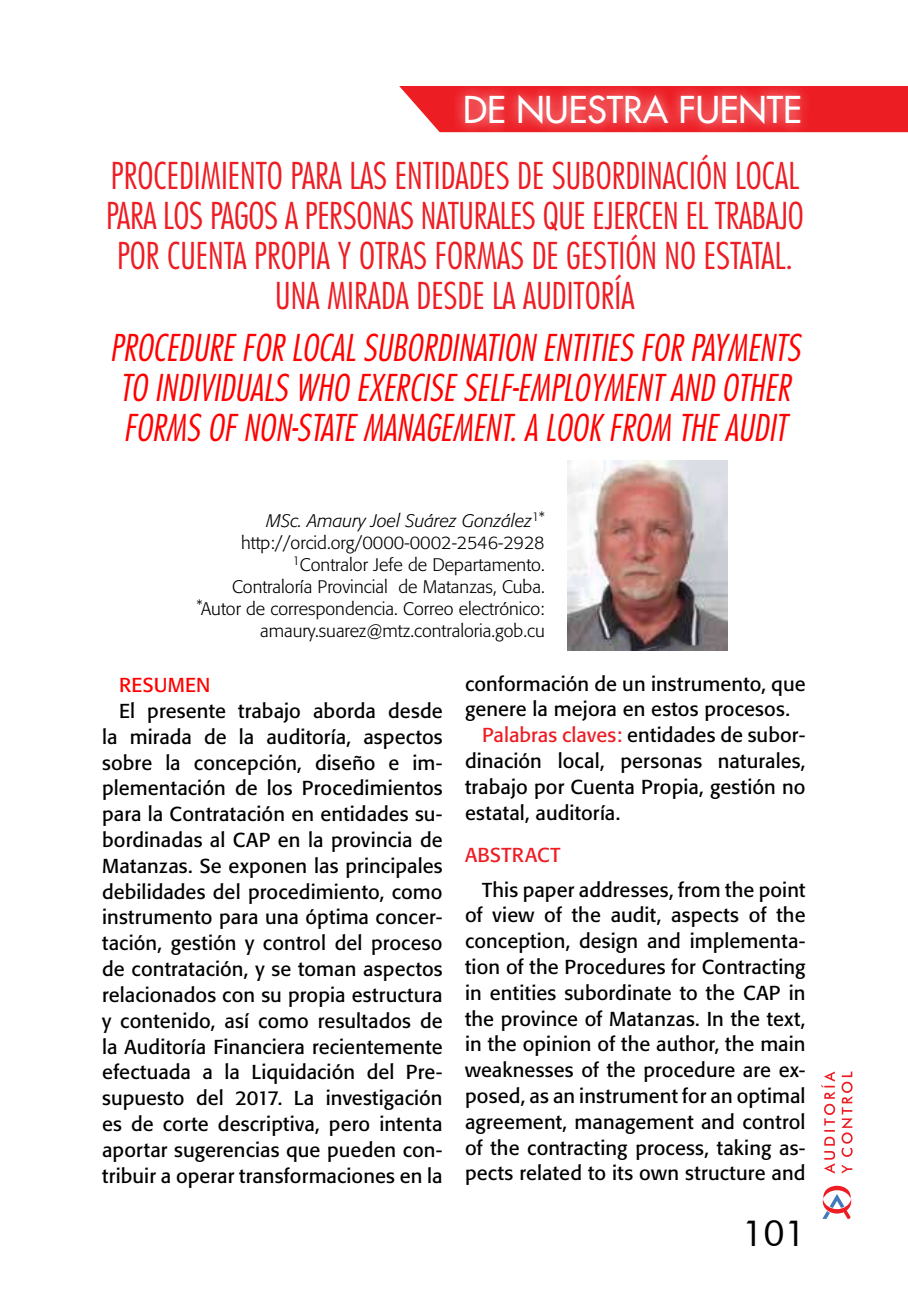
<style>
.page{position:relative;width:908px;height:1304px;background:#fff}
.page>*{position:absolute;margin:0;border:0;box-sizing:border-box;transform-origin:0 0}
.t1{font:300 condensed 36px/40px "Futura Std";color:#ed1d24;text-align:center}
.t2{font:italic 300 condensed 36px/40px "Futura Std";color:#f00}
.t3{font:500 36px "Futura Std";color:#fff}
.t4{font:36px "Futura BT";color:#000}
.t5{font:20px/25.8px "Formata";letter-spacing:.005em;color:#000;text-align:justify}
.t6{font:20px "Formata";letter-spacing:.02em;color:#ed1d24}
.t7{font:20px "Formata";letter-spacing:.015em;color:#f00}
.t8{font:300 18px/22px "Formata";color:#000;text-align:right}
.s1{font-style:italic}
.s2{color:#ed1d24}
</style>
<div class="page">
<img style="left:567px;top:461px;width:160px;height:189px">
<svg style="left:399px;top:86px;width:508px;height:46px;background:#ef3b41"></svg>
<div style="left:452px;top:83px;width:359px;height:53px;background:#fff;opacity:.75"></div>
<svg style="left:822px;top:1186px;width:28px;height:33px"></svg>
<svg style="left:821px;top:1071px;width:31px;height:102px"></svg>
<h1 class="t3" style="left:463px;top:87px;width:340px">DE NUESTRA FUENTE</h1>
<h1 class="t1" style="left:106px;top:156px;width:699px">PROCEDIMIENTO PARA LAS ENTIDADES DE SUBORDINACIÓN LOCAL PARA LOS PAGOS A PERSONAS NATURALES QUE EJERCEN EL TRABAJO POR CUENTA PROPIA Y OTRAS FORMAS DE GESTIÓN NO ESTATAL.<br>UNA MIRADA DESDE LA AUDITORÍA</h1>
<h1 class="t2" style="left:110px;top:327px;width:698px">PROCEDUREFOR LOCALSUBORDINATION ENTITIES FOR PAYMENTS<br>TO INDIVIDUALS WHO EXERCISESELF-EMPLOYMENTAND OTHER<br>FORMS OFNON-STATEMANAGEMENT.A LOOK FROM THEAUDIT</h1>
<p class="t8" style="left:196px;top:510px;width:349px"><span class="s1">MSc. Amaury Joel Suárez González</span><sup>1* </sup>http://orcid.org/0000-0002-2546-2928<br><sup>1</sup>Contralor Jefe de Departamento.<br>Contraloría Provincial de Matanzas, Cuba. <sup>*</sup>Autor de correspondencia. Correo electrónico: amaury.suarez@mtz.contraloria.gob.cu</p>
<p class="t7" style="left:119px;top:673px;width:92px">RESUMEN</p>
<p class="t5" style="left:102px;top:698px;width:342px;text-indent:17px">El presente trabajo aborda desde la mirada de la auditoría, aspectos sobre la concepción, diseño e im&shy;plementación de los Procedimientos para la Contratación en entidades su&shy;bordinadas al CAP en la provincia de Matanzas. Se exponen las principales debilidades del procedimiento, como instrumento para una óptima concer&shy;tación, gestión y control del proceso de contratación, y se toman aspectos relacionados con su propia estructura y contenido, así como resultados de la Auditoría Financiera recientemente efectuada a la Liquidación del Pre&shy;supuesto del 2017. La investigación es de corte descriptiva, pero intenta aportar sugerencias que pueden con&shy;tribuir a operar transformaciones en la</p>
<p class="t5" style="left:465px;top:671px;width:342px">conformación de un instrumento, que</p>
<p class="t5" style="left:465px;top:696px;width:326px">genere la mejora en estos procesos.</p>
<p class="t5" style="left:482px;top:722px;width:325px"><span class="s2">Palabras claves:</span> entidades de subor-</p>
<p class="t5" style="left:465px;top:748px;width:342px">dinación local, personas naturales,</p>
<p class="t5" style="left:465px;top:774px;width:342px">trabajo por Cuenta Propia, gestión no</p>
<p class="t5" style="left:465px;top:800px;width:157px">estatal, auditoría.</p>
<p class="t6" style="left:465px;top:843px;width:97px">ABSTRACT</p>
<p class="t5" style="left:465px;top:877px;width:342px;text-indent:17px">This paper addresses, from the point of view of the audit, aspects of the conception, design and implementa&shy;tion of the Procedures for Contracting in entities subordinate to the CAP in the province of Matanzas. In the text, in the opinion of the author, the main weaknesses of the procedure are ex&shy;posed, as an instrument for an optimal agreement, management and control of the contracting process, taking as&shy;pects related to its own structure and</p>
<h1 class="t4" style="left:741px;top:1212px;width:65px">101</h1>
</div>
